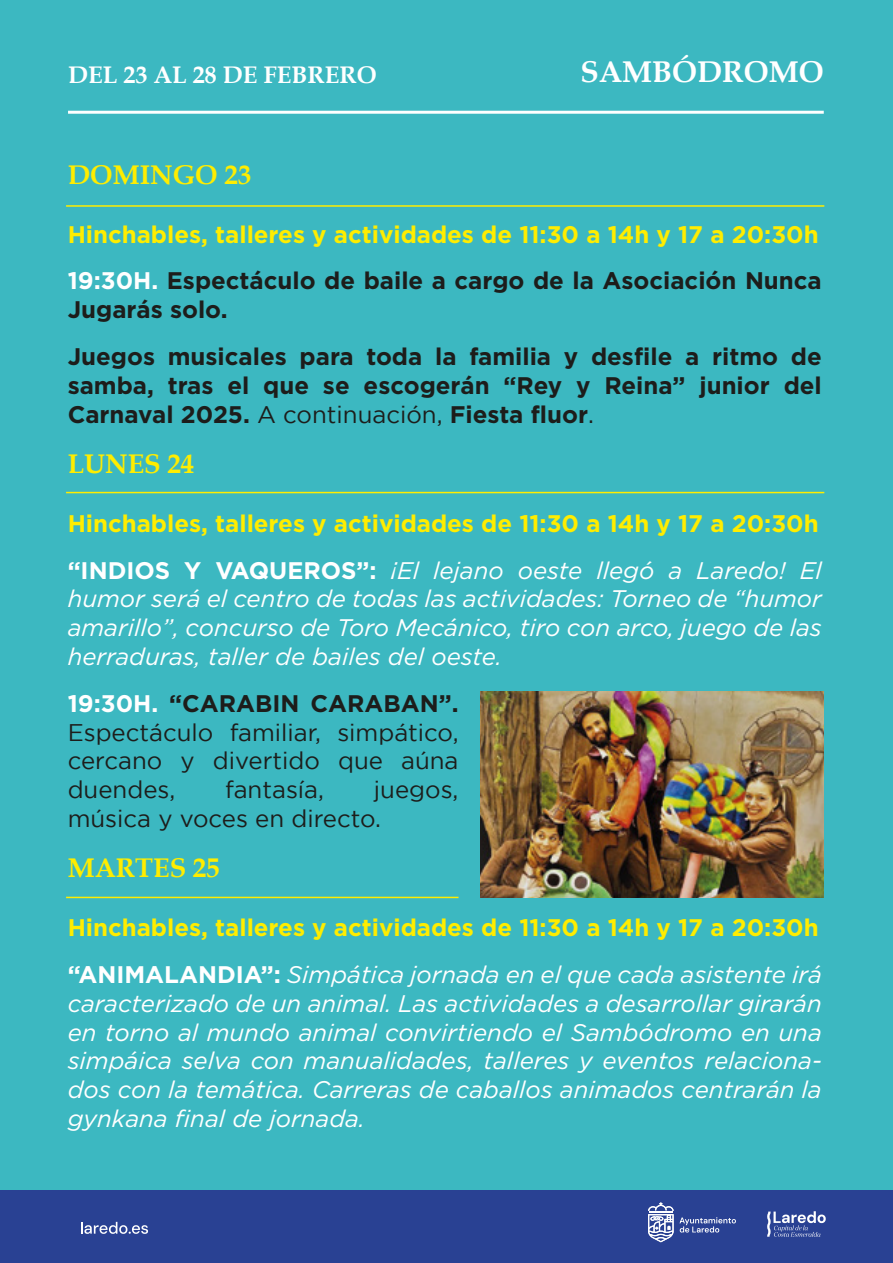
<style>
.page{position:relative;width:893px;height:1263px;background:#3cb8c1}
.page>*{position:absolute;margin:0;border:0;box-sizing:border-box;transform-origin:0 0}
.t1{font:700 30px "Book Antiqua";color:#fff}
.t2{font:700 27px "Book Antiqua";color:#ffed00}
.t3{font:italic 24px/28.8px "Gotham";color:#fff;text-align:justify}
.t4{font:700 24px/46.8px "Gotham";color:#ffed00}
.t5{font:700 24px/46.8px "Gotham";color:#1d1d1b}
.t6{font:24px/28.8px "Gotham";color:#1d1d1b;text-align:justify}
.t7{font:700 24px "Book Antiqua";color:#fff}
.s1{color:#fff}
.s2{color:#1d1d1b}
.s3{font-weight:400}
.s4{font-weight:400;font-style:italic;color:#fff}
.s5{font-weight:700;color:#fff}
.s6{font-weight:700}
</style>
<div class="page">
<hr style="left:66px;top:205px;width:758px;height:2px;background:#ffed00">
<hr style="left:66px;top:492px;width:758px;height:1px;background:#ffed00">
<hr style="left:66px;top:897px;width:393px;height:1px;background:#ffed00">
<img style="left:480px;top:691px;width:343px;height:206px">
<hr style="left:68px;top:111px;width:756px;height:3px;background:#fff">
<div style="left:0;top:1190px;width:893px;height:73px;background:#294193"></div>
<svg style="left:81px;top:1222px;width:67px;height:12px"></svg>
<svg style="left:767px;top:1211px;width:59px;height:26px"></svg>
<svg style="left:648px;top:1202px;width:88px;height:40px"></svg>
<p class="t7" style="left:68px;top:59px;width:310px">DEL 23 AL 28 DE FEBRERO</p>
<p class="t1" style="left:580px;top:51px;width:245px">SAMBÓDROMO</p>
<p class="t2" style="left:68px;top:156px;width:185px">DOMINGO 23</p>
<p class="t4" style="left:68px;top:210px;width:756px">Hinchables, talleres y actividades de 11:30 a 14h y 17 a 20:30h<br><span class="s1">19:30H.</span> <span class="s2">Espectáculo de baile a cargo de la Asociación Nunca</span></p>
<p class="t5" style="left:68px;top:286px;width:756px">Jugarás solo.<br>Juegos musicales para toda la familia y desfile a ritmo de</p>
<p class="t5" style="left:68px;top:370px;width:756px;line-height:28.8px">samba, tras el que se escogerán “Rey y Reina” junior del<br>Carnaval 2025. <span class="s3">A continuación,</span> Fiesta fluor<span class="s3">.</span></p>
<p class="t2" style="left:68px;top:445px;width:128px">LUNES 24</p>
<p class="t4" style="left:68px;top:499px;width:756px">Hinchables, talleres y actividades de 11:30 a 14h y 17 a 20:30h <span class="s1">“INDIOS Y VAQUEROS”:</span> <span class="s4">¡El lejano oeste llegó a Laredo! El</span></p>
<p class="t3" style="left:68px;top:584px;width:756px">humor será el centro de todas las actividades: Torneo de “humor amarillo”, concurso de Toro Mecánico, tiro con arco, juego de las herraduras, taller de bailes del oeste.</p>
<p class="t6" style="left:68px;top:688px;width:392px"><span class="s5">19:30H.</span> <span class="s6">“CARABIN CARABAN”.<br></span>Espectáculo familiar, simpático, cercano y divertido que aúna duendes,</p>
<p class="t6" style="left:225px;top:775px;width:100px">fantasía,</p>
<p class="t6" style="left:68px;top:775px;width:392px;text-indent:306px">juegos, música y voces en directo.</p>
<p class="t2" style="left:68px;top:850px;width:154px">MARTES 25</p>
<p class="t4" style="left:68px;top:904px;width:756px">Hinchables, talleres y actividades de 11:30 a 14h y 17 a 20:30h <span class="s1">“ANIMALANDIA”:</span> <span class="s4">Simpática jornada en el que cada asistente irá</span></p>
<p class="t3" style="left:68px;top:989px;width:756px">caracterizado de un animal. Las actividades a desarrollar girarán en torno al mundo animal convirtiendo el Sambódromo en una simpáica selva con manualidades, talleres y eventos relaciona&shy;dos con la temática. Carreras de caballos animados centrarán la gynkana final de jornada.</p>
</div>
